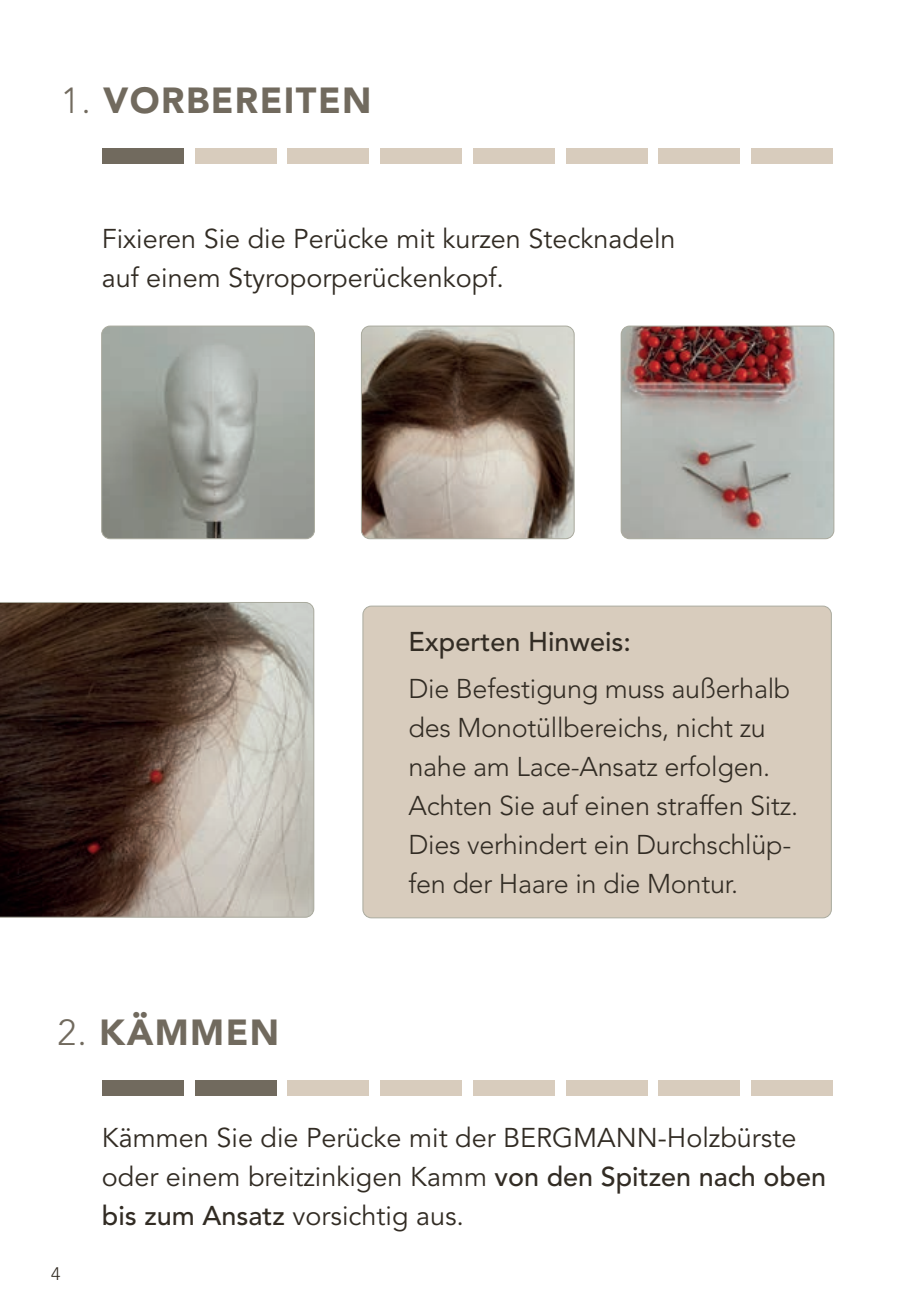
<style>
.page{position:relative;width:919px;height:1310px;background:#fff}
.page>*{position:absolute;margin:0;border:0;box-sizing:border-box;transform-origin:0 0}
.t1{font:900 36px "Avenir LT Std";letter-spacing:.04em;color:#716a5e}
.t2{font:27px/39px "Avenir LT Std";color:#322c24}
.t3{font:300 27px/39px "Avenir LT Std";letter-spacing:-.01em;color:#322c24}
.t4{font:500 27px "Avenir LT Std";color:#322c24}
.t5{font:300 18px "Avenir LT Std";color:#322c24}
.s1{font-weight:300}
.s2{font-weight:500}
</style>
<div class="page">
<div style="left:363px;top:606px;width:468px;height:312px;background:#d8ccbd;border-radius:9px"></div>
<div style="left:362px;top:606px;width:469px;height:312px;border:1px solid #aaab9f;border-radius:9px"></div>
<div style="left:102px;top:148px;width:81px;height:15px;background:#716a5e"></div>
<div style="left:195px;top:148px;width:81px;height:15px;background:#d8ccbd"></div>
<div style="left:287px;top:148px;width:82px;height:15px;background:#d8ccbd"></div>
<div style="left:380px;top:148px;width:81px;height:15px;background:#d8ccbd"></div>
<div style="left:473px;top:148px;width:81px;height:15px;background:#d8ccbd"></div>
<div style="left:566px;top:148px;width:81px;height:15px;background:#d8ccbd"></div>
<div style="left:658px;top:148px;width:82px;height:15px;background:#d8ccbd"></div>
<div style="left:751px;top:148px;width:81px;height:15px;background:#d8ccbd"></div>
<svg style="left:0;top:602px;width:314px;height:315px;background:#6e6057"></svg>
<img style="left:102px;top:326px;width:212px;height:213px">
<div style="left:101px;top:326px;width:214px;height:213px;border:1px solid #aaab9f;border-radius:9px"></div>
<img style="left:361px;top:326px;width:213px;height:213px">
<div style="left:361px;top:326px;width:213px;height:213px;border:1px solid #aaab9f;border-radius:9px"></div>
<div style="left:102px;top:1080px;width:81px;height:15px;background:#716a5e"></div>
<div style="left:195px;top:1080px;width:81px;height:15px;background:#716a5e"></div>
<div style="left:287px;top:1080px;width:82px;height:15px;background:#d8ccbd"></div>
<div style="left:380px;top:1080px;width:81px;height:15px;background:#d8ccbd"></div>
<div style="left:473px;top:1080px;width:81px;height:15px;background:#d8ccbd"></div>
<div style="left:566px;top:1080px;width:81px;height:15px;background:#d8ccbd"></div>
<div style="left:658px;top:1080px;width:82px;height:15px;background:#d8ccbd"></div>
<div style="left:751px;top:1080px;width:81px;height:15px;background:#d8ccbd"></div>
<img style="left:622px;top:326px;width:211px;height:213px">
<div style="left:620px;top:326px;width:214px;height:213px;border:1px solid #aaab9f;border-radius:9px"></div>
<h1 class="t1" style="left:61px;top:79px;width:312px"><span class="s1">1.</span> VORBEREITEN</h1>
<p class="t2" style="left:102px;top:220px;width:575px">Fixieren Sie die Perücke mit kurzen Stecknadeln auf einem Styroporperückenkopf.</p>
<h1 class="t1" style="left:57px;top:1010px;width:223px"><span class="s1">2.</span> KÄMMEN</h1>
<p class="t4" style="left:408px;top:625px;width:224px">Experten Hinweis:</p>
<p class="t3" style="left:408px;top:669px;width:391px">Die Befestigung muss außerhalb des Monotüllbereichs, nicht zu nahe am Lace-Ansatz erfolgen.<br>Achten Sie auf einen straffen Sitz.<br>Dies verhindert ein Durchschlüp&shy;fen der Haare in die Montur.</p>
<p class="t5" style="left:51px;top:1263px;width:11px">4</p>
<p class="t2" style="left:102px;top:1119px;width:725px">Kämmen Sie die Perücke mit der BERGMANN-Holzbürste oder einem breitzinkigen Kamm <span class="s2">von den Spitzen nach oben bis zum Ansatz</span> vorsichtig aus.</p>
</div>
